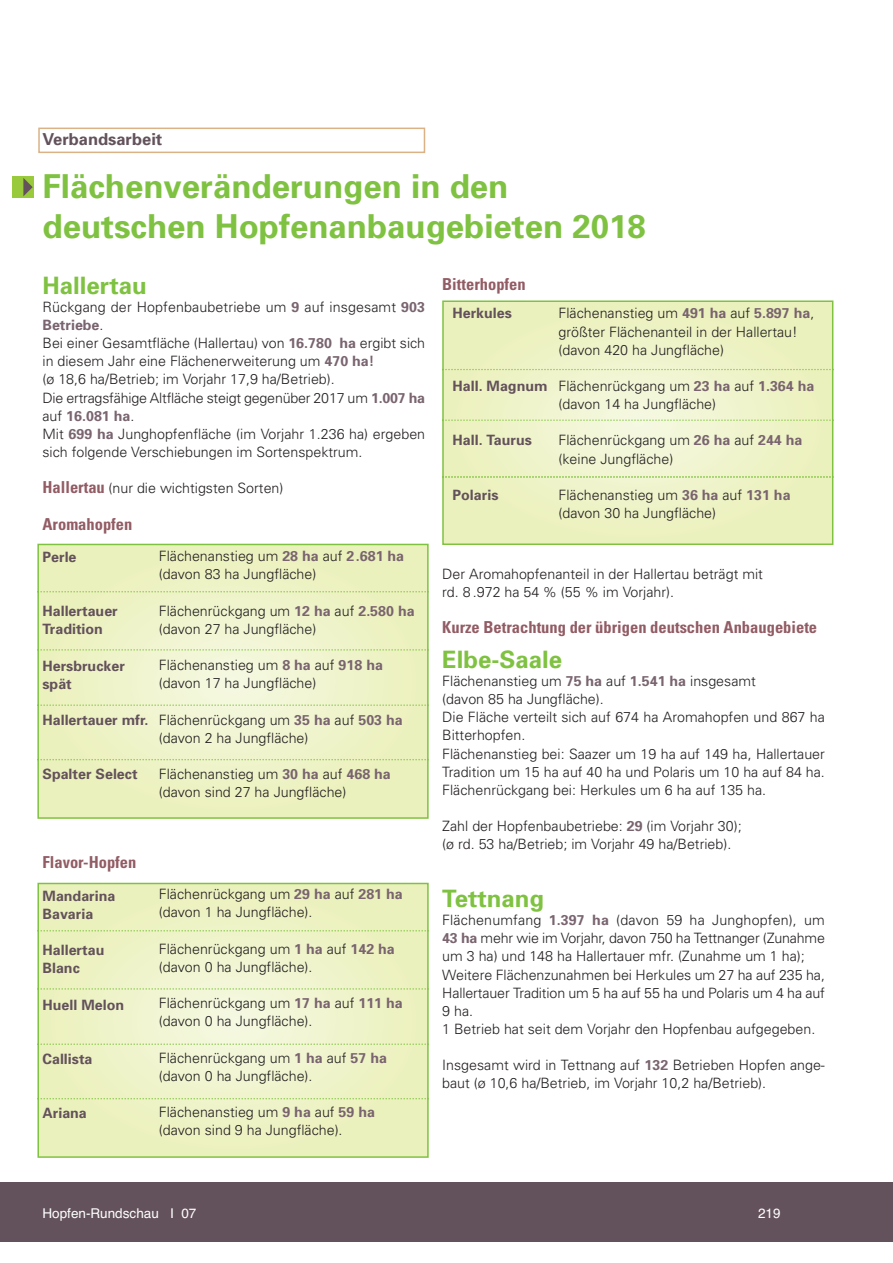
<style>
.page{position:relative;width:893px;height:1263px;background:#fff}
.page>*{position:absolute;margin:0;border:0;box-sizing:border-box;transform-origin:0 0}
.t1{font:700 33px/39.6px "Univers";color:#7fc241}
.t2{font:700 24px "Univers";color:#7fc241}
.t3{font:700 condensed 16.5px "Univers";color:#925c64}
.t4{font:700 16.5px "Univers";color:#63525b}
.t5{font:300 14.25px/18.1px "Univers";color:#231f20}
.t6{font:700 14.25px/18.1px "Univers";color:#63525b}
.t7{font:13.5px "Helvetica";color:#fff}
.s1{font-weight:700;color:#79646f}
.s2{font-weight:700;font-stretch:condensed;font-size:16.5px;color:#925c64}
</style>
<div class="page">
<div style="left:0;top:1182px;width:893px;height:60px;background:#63525b"></div>
<svg style="left:40px;top:547px;width:386px;height:269px;background:#edf2c6"></svg>
<div style="left:37px;top:544px;width:392px;height:275px;border:2px solid #7fc241"></div>
<svg style="left:37px;top:591px;width:392px;height:1px"></svg>
<svg style="left:37px;top:649px;width:392px;height:2px"></svg>
<svg style="left:37px;top:704px;width:392px;height:2px"></svg>
<svg style="left:37px;top:759px;width:392px;height:1px"></svg>
<svg style="left:40px;top:886px;width:386px;height:269px;background:#edf2c6"></svg>
<div style="left:37px;top:883px;width:392px;height:275px;border:2px solid #7fc241"></div>
<svg style="left:37px;top:930px;width:392px;height:1px"></svg>
<svg style="left:37px;top:988px;width:392px;height:2px"></svg>
<svg style="left:37px;top:1043px;width:392px;height:2px"></svg>
<svg style="left:37px;top:1098px;width:392px;height:1px"></svg>
<div style="left:38px;top:128px;width:387px;height:25px;border:2px solid #dab286"></div>
<div style="left:13px;top:176px;width:21px;height:22px;background:#99ca3b"></div>
<svg style="left:23px;top:178px;width:10px;height:18px"></svg>
<svg style="left:445px;top:303px;width:385px;height:239px;background:#eef2c6"></svg>
<div style="left:442px;top:300px;width:391px;height:245px;border:2px solid #7fc241"></div>
<svg style="left:442px;top:369px;width:391px;height:1px"></svg>
<svg style="left:442px;top:419px;width:391px;height:2px"></svg>
<svg style="left:442px;top:476px;width:391px;height:2px"></svg>
<p class="t4" style="left:43px;top:133px;width:121px">Verbandsarbeit</p>
<h1 class="t1" style="left:43px;top:170px;width:605px">Flächenveränderungen in den deutschen Hopfenanbaugebieten 2018</h1>
<p class="t3" style="left:442px;top:278px;width:85px">Bitterhopfen</p>
<p class="t5" style="left:558px;top:306px;width:257px">Flächenanstieg um <span class="s1">491 ha</span> auf <span class="s1">5.897 ha</span>, größter Flächenanteil in der Hallertau! (davon 420 ha Jungfläche)</p>
<p class="t5" style="left:558px;top:378px;width:257px">Flächenrückgang um <span class="s1">23 ha</span> auf <span class="s1">1.364 ha </span>(davon 14 ha Jungfläche)</p>
<p class="t5" style="left:558px;top:433px;width:245px">Flächenrückgang um <span class="s1">26 ha</span> auf <span class="s1">244 ha </span>(keine Jungfläche)</p>
<p class="t5" style="left:558px;top:487px;width:234px">Flächenanstieg um <span class="s1">36 ha</span> auf <span class="s1">131 ha </span>(davon 30 ha Jungfläche)</p>
<p class="t6" style="left:43px;top:549px;width:36px">Perle</p>
<h2 class="t2" style="left:43px;top:276px;width:106px">Hallertau</h2>
<p class="t5" style="left:43px;top:299px;width:384px">Rückgang der Hopfenbaubetriebe um <span class="s1">9</span> auf insgesamt <span class="s1">903<br>Betriebe</span>.<br>Bei einer Gesamtfläche (Hallertau) von <span class="s1">16.780 ha</span> ergibt sich in diesem Jahr eine Flächenerweiterung um <span class="s1">470 ha!<br></span>(ø 18,6 ha/Betrieb; im Vorjahr 17,9 ha/Betrieb).<br>Die ertragsfähige Altfläche steigt gegenüber 2017 um <span class="s1">1.007 ha </span>auf <span class="s1">16.081 ha</span>.<br>Mit <span class="s1">699 ha</span> Junghopfenfläche (im Vorjahr 1.236 ha) ergeben sich folgende Verschiebungen im Sortenspektrum.</p>
<p class="t5" style="left:43px;top:480px;width:243px"><span class="s2">Hallertau</span> (nur die wichtigsten Sorten)</p>
<p class="t3" style="left:43px;top:518px;width:91px">Aromahopfen</p>
<p class="t5" style="left:159px;top:548px;width:247px">Flächenanstieg um <span class="s1">28 ha</span> auf <span class="s1">2.681 ha </span>(davon 83 ha Jungfläche)</p>
<p class="t5" style="left:159px;top:603px;width:257px">Flächenrückgang um <span class="s1">12 ha</span> auf <span class="s1">2.580 ha </span>(davon 27 ha Jungfläche)</p>
<p class="t5" style="left:159px;top:657px;width:226px">Flächenanstieg um <span class="s1">8 ha</span> auf <span class="s1">918 ha </span>(davon 17 ha Jungfläche)</p>
<p class="t5" style="left:159px;top:712px;width:245px">Flächenrückgang um <span class="s1">35 ha</span> auf <span class="s1">503 ha </span>(davon 2 ha Jungfläche)</p>
<p class="t5" style="left:159px;top:766px;width:234px">Flächenanstieg um <span class="s1">30 ha</span> auf <span class="s1">468 ha </span>(davon sind 27 ha Jungfläche)</p>
<p class="t6" style="left:452px;top:305px;width:61px">Herkules</p>
<p class="t6" style="left:452px;top:378px;width:97px">Hall. Magnum</p>
<p class="t6" style="left:452px;top:432px;width:81px">Hall. Taurus</p>
<p class="t6" style="left:452px;top:487px;width:47px">Polaris</p>
<p class="t5" style="left:442px;top:566px;width:322px">Der Aromahopfenanteil in der Hallertau beträgt mit rd. 8 .972 ha 54 % (55 % im Vorjahr).</p>
<p class="t3" style="left:442px;top:621px;width:376px">Kurze Betrachtung der übrigen deutschen Anbaugebiete</p>
<h2 class="t2" style="left:442px;top:650px;width:122px">Elbe-Saale</h2>
<p class="t5" style="left:442px;top:673px;width:384px">Flächenanstieg um <span class="s1">75 ha</span> auf <span class="s1">1.541 ha</span> insgesamt<br>(davon 85 ha Jungfläche).<br>Die Fläche verteilt sich auf 674 ha Aromahopfen und 867 ha Bitterhopfen.<br>Flächenanstieg bei: Saazer um 19 ha auf 149 ha, Hallertauer Tradition um 15 ha auf 40 ha und Polaris um 10 ha auf 84 ha.<br>Flächenrückgang bei: Herkules um 6 ha auf 135 ha.</p>
<p class="t5" style="left:442px;top:818px;width:301px">Zahl der Hopfenbaubetriebe: <span class="s1">29</span> (im Vorjahr 30); (ø rd. 53 ha/Betrieb; im Vorjahr 49 ha/Betrieb).</p>
<h2 class="t2" style="left:442px;top:889px;width:103px">Tettnang</h2>
<p class="t5" style="left:442px;top:912px;width:384px">Flächenumfang <span class="s1">1.397 ha</span> (davon 59 ha Junghopfen), um <span class="s1">43 ha</span> mehr wie im Vorjahr, davon 750 ha Tettnanger (Zunahme um 3 ha) und 148 ha Hallertauer mfr. (Zunahme um 1 ha); Weitere Flächenzunahmen bei Herkules um 27 ha auf 235 ha, Hallertauer Tradition um 5 ha auf 55 ha und Polaris um 4 ha auf 9 ha.<br>1 Betrieb hat seit dem Vorjahr den Hopfenbau aufgegeben.</p>
<p class="t5" style="left:442px;top:1057px;width:384px">Insgesamt wird in Tettnang auf <span class="s1">132</span> Betrieben Hopfen ange&shy;baut (ø 10,6 ha/Betrieb, im Vorjahr 10,2 ha/Betrieb).</p>
<p class="t6" style="left:43px;top:603px;width:77px">Hallertauer<br>Tradition</p>
<p class="t6" style="left:43px;top:658px;width:84px">Hersbrucker spät</p>
<p class="t6" style="left:43px;top:712px;width:107px">Hallertauer mfr.</p>
<p class="t6" style="left:43px;top:766px;width:97px">Spalter Select</p>
<p class="t3" style="left:43px;top:856px;width:95px">Flavor-Hopfen</p>
<p class="t5" style="left:159px;top:886px;width:245px">Flächenrückgang um <span class="s1">29 ha</span> auf <span class="s1">281 ha </span>(davon 1 ha Jungfläche).</p>
<p class="t5" style="left:159px;top:941px;width:238px">Flächenrückgang um <span class="s1">1 ha</span> auf <span class="s1">142 ha </span>(davon 0 ha Jungfläche).</p>
<p class="t5" style="left:159px;top:995px;width:245px">Flächenrückgang um <span class="s1">17 ha</span> auf <span class="s1">111 ha </span>(davon 0 ha Jungfläche).</p>
<p class="t5" style="left:159px;top:1050px;width:230px">Flächenrückgang um <span class="s1">1 ha</span> auf <span class="s1">57 ha </span>(davon 0 ha Jungfläche).</p>
<p class="t5" style="left:159px;top:1104px;width:218px">Flächenanstieg um <span class="s1">9 ha</span> auf <span class="s1">59 ha </span>(davon sind 9 ha Jungfläche).</p>
<p class="t6" style="left:43px;top:888px;width:74px">Mandarina<br>Bavaria</p>
<p class="t6" style="left:43px;top:942px;width:63px">Hallertau<br>Blanc</p>
<p class="t6" style="left:43px;top:997px;width:83px">Huell Melon</p>
<p class="t6" style="left:43px;top:1051px;width:51px">Callista</p>
<p class="t6" style="left:43px;top:1105px;width:46px">Ariana</p>
<p class="t7" style="left:43px;top:1205px;width:155px">Hopfen-Rundschau I 07</p>
<p class="t7" style="left:758px;top:1205px;width:24px">219</p>
</div>
